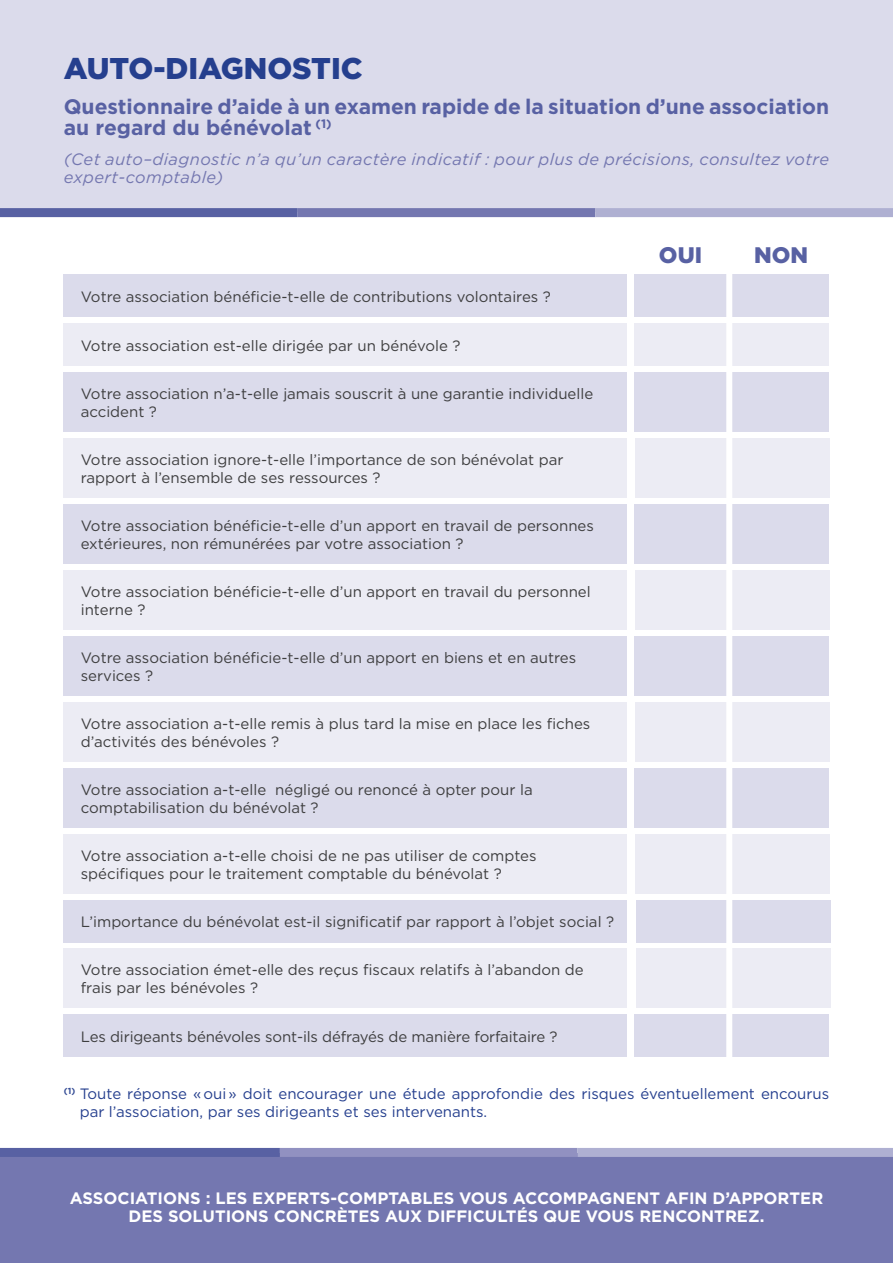
<style>
.page{position:relative;width:893px;height:1263px;background:#fff}
.page>*{position:absolute;margin:0;border:0;box-sizing:border-box;transform-origin:0 0}
.t1{font:900 30px "Gotham";color:#253f8e}
.t2{font:900 22.5px "Gotham";color:#5861a3}
.t3{font:700 21px/21px "Gotham";color:#5861a3}
.t4{font:700 16.5px/18px "Gotham";color:#fff;text-align:center}
.t5{font:italic 16.5px/18px "Gotham";letter-spacing:.025em;color:#7477b0}
.t6{font:15px/18px "Gotham";color:#3e3e3f}
.t7{font:15px/18px "Gotham";color:#253f8e}
</style>
<div class="page">
<div style="left:64px;top:275px;width:563px;height:42px;background:#dbdbeb"></div>
<div style="left:0;top:1153px;width:893px;height:110px;background:#7477b0"></div>
<div style="left:0;top:0;width:893px;height:212px;background:#dbdbeb"></div>
<div style="left:0;top:208px;width:298px;height:9px;background:#5861a3"></div>
<div style="left:298px;top:208px;width:297px;height:9px;background:#7477b0"></div>
<div style="left:595px;top:208px;width:298px;height:9px;background:#afb0d2"></div>
<div style="left:0;top:1148px;width:280px;height:9px;background:#5861a3"></div>
<div style="left:280px;top:1148px;width:298px;height:9px;background:#9191c1"></div>
<div style="left:578px;top:1148px;width:315px;height:9px;background:#afb0d2"></div>
<div style="left:64px;top:324px;width:563px;height:42px;background:#ececf4"></div>
<div style="left:64px;top:372px;width:563px;height:60px;background:#dbdbeb"></div>
<div style="left:64px;top:438px;width:563px;height:60px;background:#ececf4"></div>
<div style="left:64px;top:504px;width:563px;height:60px;background:#dbdbeb"></div>
<div style="left:64px;top:570px;width:563px;height:60px;background:#ececf4"></div>
<div style="left:64px;top:636px;width:563px;height:60px;background:#dbdbeb"></div>
<div style="left:64px;top:702px;width:563px;height:59px;background:#ececf4"></div>
<div style="left:64px;top:768px;width:563px;height:59px;background:#dbdbeb"></div>
<div style="left:64px;top:834px;width:563px;height:59px;background:#ececf4"></div>
<div style="left:64px;top:900px;width:563px;height:42px;background:#dbdbeb"></div>
<div style="left:64px;top:949px;width:563px;height:59px;background:#ececf4"></div>
<div style="left:64px;top:1014px;width:563px;height:43px;background:#dbdbeb"></div>
<div style="left:634px;top:275px;width:195px;height:42px;background:#dbdbeb"></div>
<div style="left:634px;top:372px;width:195px;height:60px;background:#dbdbeb"></div>
<div style="left:634px;top:504px;width:195px;height:60px;background:#dbdbeb"></div>
<div style="left:634px;top:636px;width:195px;height:60px;background:#dbdbeb"></div>
<div style="left:634px;top:768px;width:195px;height:59px;background:#dbdbeb"></div>
<div style="left:636px;top:900px;width:194px;height:42px;background:#dbdbeb"></div>
<div style="left:634px;top:1014px;width:195px;height:43px;background:#dbdbeb"></div>
<div style="left:634px;top:324px;width:195px;height:42px;background:#ececf4"></div>
<div style="left:635px;top:438px;width:194px;height:60px;background:#ececf4"></div>
<div style="left:635px;top:570px;width:194px;height:60px;background:#ececf4"></div>
<div style="left:635px;top:702px;width:194px;height:59px;background:#ececf4"></div>
<div style="left:635px;top:834px;width:194px;height:59px;background:#ececf4"></div>
<div style="left:636px;top:949px;width:194px;height:59px;background:#ececf4"></div>
<div style="left:726px;top:274px;width:6px;height:790px;background:#fff"></div>
<h1 class="t1" style="left:64px;top:47px;width:301px">AUTO-DIAGNOSTIC</h1>
<h3 class="t3" style="left:64px;top:95px;width:767px">Questionnaire d’aide à un examen rapide de la situation d’une association au regard du bénévolat <sup>(1)</sup></h3>
<p class="t5" style="left:64px;top:150px;width:767px">(Cet auto–diagnostic n’a qu’un caractère indicatif : pour plus de précisions, consultez votre expert‑comptable)</p>
<p class="t6" style="left:81px;top:287px;width:472px">Votre association bénéficie-t-elle de contributions volontaires ?</p>
<p class="t6" style="left:81px;top:336px;width:381px">Votre association est-elle dirigée par un bénévole ?</p>
<p class="t6" style="left:81px;top:385px;width:514px">Votre association n’a-t-elle jamais souscrit à une garantie individuelle accident ?</p>
<p class="t6" style="left:81px;top:450px;width:484px">Votre association ignore-t-elle l’importance de son bénévolat par rapport à l’ensemble de ses ressources ?</p>
<p class="t6" style="left:81px;top:516px;width:515px">Votre association bénéficie-t-elle d’un apport en travail de personnes extérieures, non rémunérées par votre association ?</p>
<p class="t6" style="left:81px;top:582px;width:511px">Votre association bénéficie-t-elle d’un apport en travail du personnel interne ?</p>
<p class="t6" style="left:81px;top:648px;width:497px">Votre association bénéficie-t-elle d’un apport en biens et en autres services ?</p>
<p class="t6" style="left:81px;top:714px;width:511px">Votre association a-t-elle remis à plus tard la mise en place les fiches d’activités des bénévoles ?</p>
<p class="t6" style="left:81px;top:780px;width:453px">Votre association a-t-elle négligé ou renoncé à opter pour la comptabilisation du bénévolat ?</p>
<p class="t6" style="left:81px;top:846px;width:457px">Votre association a-t-elle choisi de ne pas utiliser de comptes spécifiques pour le traitement comptable du bénévolat ?</p>
<p class="t6" style="left:81px;top:912px;width:535px">L’importance du bénévolat est-il significatif par rapport à l’objet social ?</p>
<p class="t6" style="left:81px;top:961px;width:504px">Votre association émet-elle des reçus fiscaux relatifs à l’abandon de frais par les bénévoles ?</p>
<p class="t6" style="left:81px;top:1027px;width:478px">Les dirigeants bénévoles sont-ils défrayés de manière forfaitaire ?</p>
<h2 class="t2" style="left:659px;top:239px;width:45px">OUI</h2>
<h2 class="t2" style="left:754px;top:239px;width:56px">NON</h2>
<p class="t7" style="left:80px;top:1084px;width:751px;text-indent:-16px"><sup>(1)</sup> Toute réponse « oui » doit encourager une étude approfondie des risques éventuellement encourus par l’association, par ses dirigeants et ses intervenants.</p>
<p class="t4" style="left:70px;top:1189px;width:755px">ASSOCIATIONS : LES EXPERTS-COMPTABLES VOUS ACCOMPAGNENT AFIN D’APPORTER<br>DES SOLUTIONS CONCRÈTES AUX DIFFICULTÉS QUE VOUS RENCONTREZ.</p>
</div>
